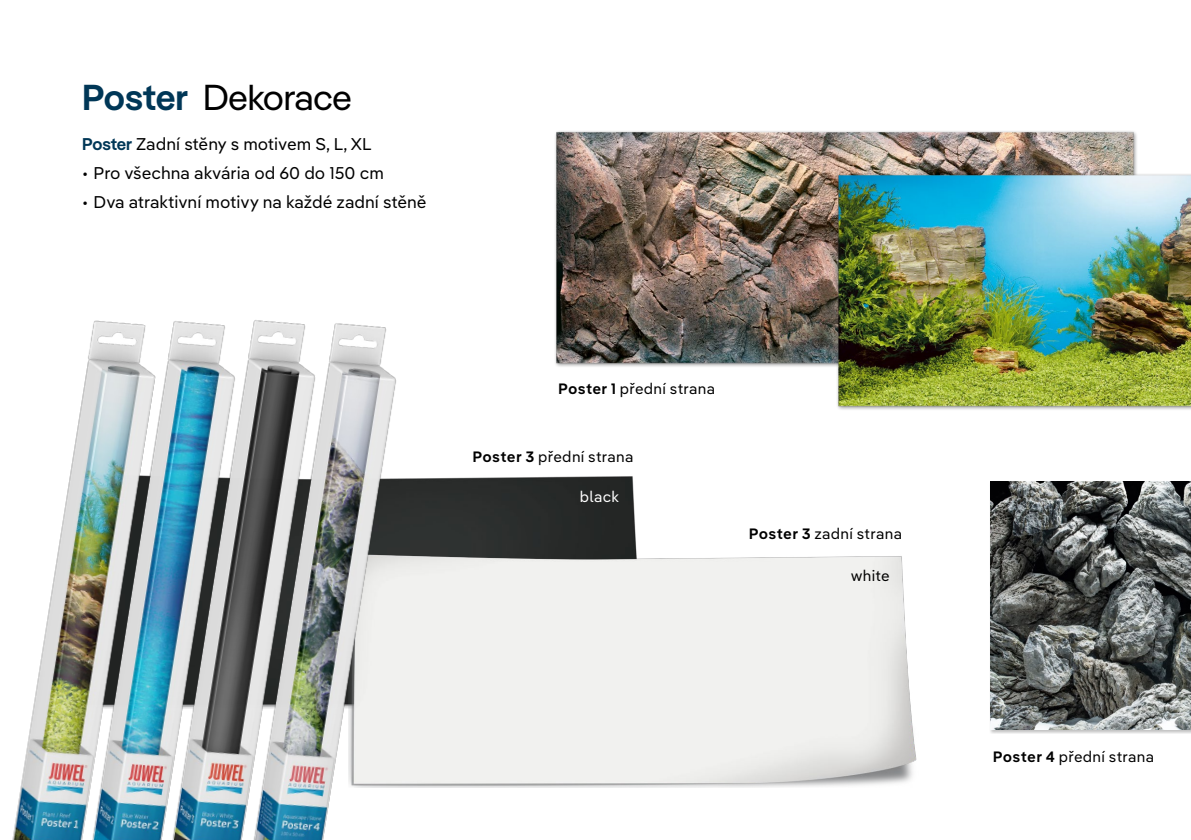
<style>
.page{position:relative;width:1191px;height:840px;background:#fff}
.page>*{position:absolute;margin:0;border:0;box-sizing:border-box;transform-origin:0 0}
.t1{font:36px "Pangea";color:#000}
.t2{font:17px "Pangea Text";color:#000}
.t3{font:15px "Pangea Text";letter-spacing:.02em;color:#000}
.t4{font:15px "Pangea Text";letter-spacing:.02em;color:#fff}
.s1{font-weight:600;color:#003757}
.s2{font-family:"Pangea";font-weight:600;color:#003757}
.s3{font-weight:600}
</style>
<div class="page">
<img style="left:555px;top:131px;width:582px;height:236px">
<div style="left:989px;top:480px;width:202px;height:253px;background:#565656;opacity:.35"></div>
<img style="left:990px;top:481px;width:201px;height:248px">
<div style="left:428px;top:476px;width:209px;height:74px;background:#292c2b"></div>
<img style="left:428px;top:550px;width:489px;height:237px">
<img style="left:832px;top:145px;width:359px;height:265px">
<img style="left:188px;top:322px;width:42px;height:517px">
<img style="left:230px;top:320px;width:198px;height:519px">
<img style="left:12px;top:320px;width:176px;height:519px">
<h1 class="t1" style="left:82px;top:72px;width:271px"><span class="s1">Poster</span> Dekorace</h1>
<p class="t2" style="left:82px;top:131px;width:291px"><span class="s2">Poster</span> Zadní stĕny s motivem S, L, XL</p>
<p class="t2" style="left:82px;top:160px;width:303px">• Pro všechna akvária od 60 do 150 cm</p>
<p class="t2" style="left:82px;top:189px;width:346px">• Dva atraktivní motivy na každé zadní stěně</p>
<p class="t3" style="left:558px;top:377px;width:159px"><span class="s3">Poster 1</span> přední strana</p>
<p class="t3" style="left:472px;top:445px;width:162px"><span class="s3">Poster 3</span> přední strana</p>
<p class="t4" style="left:579px;top:485px;width:41px">black</p>
<p class="t3" style="left:749px;top:521px;width:155px"><span class="s3">Poster 3</span> zadní strana</p>
<p class="t3" style="left:850px;top:563px;width:41px">white</p>
<p class="t3" style="left:992px;top:745px;width:163px"><span class="s3">Poster 4</span> přední strana</p>
</div>
